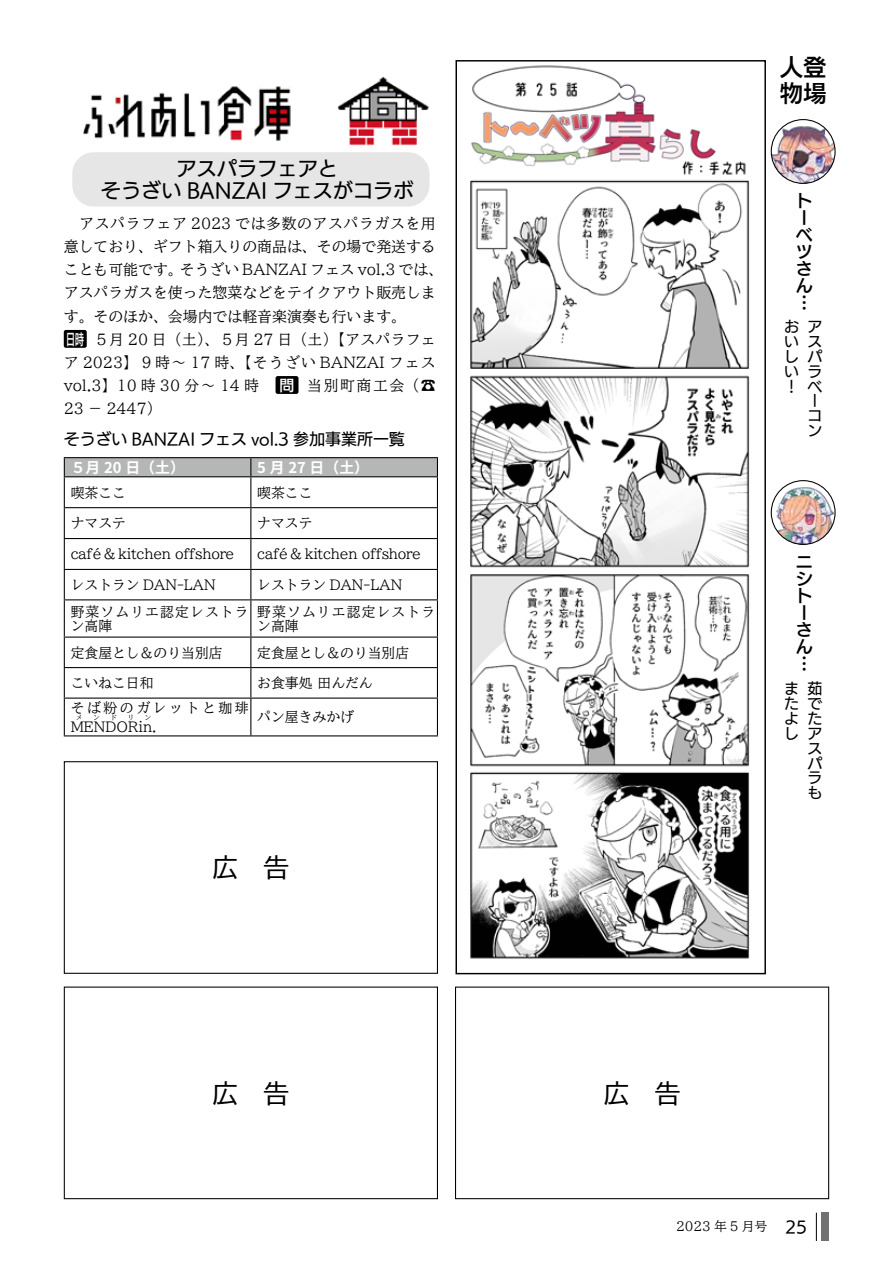
<style>
.page{position:relative;width:893px;height:1263px;background:#fff}
.page>*{position:absolute;margin:0;border:0;box-sizing:border-box;transform-origin:0 0}
.t1{font:25.5px "TBUD Go Std";color:#000}
.t2{font:23.4px/26.5px "UD Kakugo Large Pr 6 N DB";color:#000}
.t3{font:20.25px/21.3px "UD Kakugo Large Pr 6 N M";color:#000;text-align:center}
.t4{font:16.95px/17px "UD Kakugo Large Pr 6 N DB";color:#000}
.t5{font:15.9px "UD Kakugo Large Pr 6 N M";color:#000}
.t6{font:500 14.85px/23.1px "TBUD Min Std";color:#000}
.t7{font:14.85px/14.9px "UD Kakugo Large Pr 6 N M";color:#000;text-align:justify}
.t8{font:700 14.85px "Source Han Sans JP";color:#fff}
.t9{font:500 13.8px "TBUD Min Std";color:#000}
.t10{font:500 13.8px "TBUD Min Std";letter-spacing:-.02em;color:#000}
.t11{font:500 13.8px/13.8px "TBUD Min Std";letter-spacing:.08em;color:#000}
.t12{font:500 13.8px/19px "TBUD Min Std";letter-spacing:.19em;color:#000}
.t13{font:500 12.75px "TBUD Min Std";color:#000}
.t14{font:500 6.9px "TBUD Min Std";color:#000}
.s1{font-family:"UD Kakugo Large Pr 6 N DB";font-weight:400;color:#fff}
.s2{font-family:"UD Kakugo Large Pr 6 N M";font-weight:400;font-size:15.9px}
</style>
<div class="page">
<svg style="left:816px;top:1213px;width:1px;height:28px"></svg>
<div style="left:821px;top:1213px;width:7px;height:28px;background:#727171"></div>
<img style="left:470px;top:65px;width:280px;height:894px">
<img style="left:771px;top:123px;width:64px;height:60px">
<div style="left:771px;top:119px;width:65px;height:65px;border:1px solid #000;border-radius:50%"></div>
<img style="left:771px;top:485px;width:64px;height:59px">
<div style="left:771px;top:480px;width:65px;height:65px;border:1px solid #000;border-radius:50%"></div>
<img style="left:83px;top:92px;width:127px;height:47px">
<img style="left:217px;top:86px;width:74px;height:55px">
<img style="left:338px;top:76px;width:90px;height:70px">
<div style="left:72px;top:152px;width:357px;height:55px;background:#e6e6e6;border-radius:21px"></div>
<div style="left:64px;top:330px;width:23px;height:18px;background:#000;border-radius:2px"></div>
<div style="left:276px;top:376px;width:22px;height:18px;background:#000;border-radius:2px"></div>
<hr style="left:64px;top:457px;width:187px;height:1px;background:#000">
<hr style="left:251px;top:457px;width:187px;height:1px;background:#000">
<div style="left:64px;top:458px;width:374px;height:18px;background:#b5b6b6"></div>
<hr style="left:64px;top:476px;width:187px;height:1px;background:#000">
<hr style="left:64px;top:477px;width:1px;height:30px;background:#000">
<hr style="left:251px;top:476px;width:187px;height:1px;background:#000">
<hr style="left:250px;top:477px;width:1px;height:30px;background:#000">
<hr style="left:437px;top:477px;width:1px;height:30px;background:#000">
<hr style="left:64px;top:507px;width:187px;height:1px;background:#000">
<hr style="left:64px;top:508px;width:1px;height:30px;background:#000">
<hr style="left:251px;top:507px;width:187px;height:1px;background:#000">
<hr style="left:250px;top:508px;width:1px;height:30px;background:#000">
<hr style="left:437px;top:508px;width:1px;height:30px;background:#000">
<hr style="left:64px;top:538px;width:187px;height:1px;background:#000">
<hr style="left:64px;top:539px;width:1px;height:30px;background:#000">
<hr style="left:251px;top:538px;width:187px;height:1px;background:#000">
<hr style="left:250px;top:539px;width:1px;height:30px;background:#000">
<hr style="left:437px;top:539px;width:1px;height:30px;background:#000">
<hr style="left:64px;top:569px;width:187px;height:1px;background:#000">
<svg style="left:64px;top:570px;width:1px;height:29px"></svg>
<hr style="left:251px;top:569px;width:187px;height:1px;background:#000">
<svg style="left:250px;top:570px;width:1px;height:29px"></svg>
<svg style="left:437px;top:570px;width:1px;height:29px"></svg>
<hr style="left:64px;top:599px;width:187px;height:1px;background:#000">
<hr style="left:64px;top:600px;width:1px;height:36px;background:#000">
<hr style="left:251px;top:599px;width:187px;height:1px;background:#000">
<hr style="left:250px;top:600px;width:1px;height:36px;background:#000">
<hr style="left:437px;top:600px;width:1px;height:36px;background:#000">
<hr style="left:64px;top:636px;width:187px;height:2px;background:#000">
<hr style="left:251px;top:636px;width:187px;height:2px;background:#000">
<hr style="left:64px;top:667px;width:187px;height:1px;background:#000">
<svg style="left:64px;top:638px;width:1px;height:59px"></svg>
<hr style="left:251px;top:667px;width:187px;height:1px;background:#000">
<svg style="left:250px;top:638px;width:1px;height:59px"></svg>
<svg style="left:437px;top:638px;width:1px;height:59px"></svg>
<hr style="left:64px;top:697px;width:187px;height:2px;background:#000">
<hr style="left:64px;top:699px;width:1px;height:36px;background:#000">
<hr style="left:251px;top:697px;width:187px;height:2px;background:#000">
<hr style="left:250px;top:699px;width:1px;height:36px;background:#000">
<hr style="left:437px;top:699px;width:1px;height:36px;background:#000">
<hr style="left:64px;top:735px;width:187px;height:1px;background:#000">
<hr style="left:251px;top:735px;width:187px;height:1px;background:#000">
<div style="left:64px;top:986px;width:374px;height:213px;border:1px solid #000"></div>
<div style="left:455px;top:986px;width:374px;height:213px;border:1px solid #000"></div>
<div style="left:64px;top:761px;width:374px;height:213px;border:1px solid #000"></div>
<h3 class="t3" style="left:101px;top:159px;width:314px">アスパラフェアと<br>そうざい BANZAI フェスがコラボ</h3>
<p class="t6" style="left:64px;top:212px;width:381px">　アスパラフェア 2023 では多数のアスパラガスを用意しており、ギフト箱入りの商品は、その場で発送することも可能です。そうざい BANZAI フェス vol.3 では、アスパラガスを使った惣菜などをテイクアウト販売します。そのほか、会場内では軽音楽演奏も行います。<br><span class="s1">日時</span> ５月 20 日（土）、５月 27 日（土）【アスパラフェア 2023】９時～ 17 時、【そうざい BANZAI フェスvol.3】10 時 30 分～ 14 時　<span class="s1">問</span> 当別町商工会（☎<br>23 － 2447）</p>
<p class="t5" style="left:64px;top:430px;width:343px">そうざい BANZAI フェス vol.3 参加事業所一覧</p>
<p class="t8" style="left:71px;top:459px;width:116px">５月 20 日（土）</p>
<p class="t8" style="left:257px;top:459px;width:113px">5 月 27 日（土）</p>
<p class="t9" style="left:71px;top:481px;width:57px">喫茶ここ</p>
<p class="t9" style="left:257px;top:481px;width:57px">喫茶ここ</p>
<p class="t9" style="left:71px;top:512px;width:57px">ナマステ</p>
<p class="t9" style="left:257px;top:512px;width:57px">ナマステ</p>
<p class="t10" style="left:71px;top:543px;width:165px">café＆kitchen offshore</p>
<p class="t10" style="left:257px;top:543px;width:165px">café＆kitchen offshore</p>
<p class="t9" style="left:71px;top:574px;width:147px">レストラン DAN-LAN</p>
<p class="t9" style="left:257px;top:574px;width:147px">レストラン DAN-LAN</p>
<p class="t11" style="left:71px;top:604px;width:179px">野菜ソムリエ認定レストラン高陣</p>
<p class="t11" style="left:257px;top:604px;width:179px">野菜ソムリエ認定レストラン高陣</p>
<p class="t9" style="left:71px;top:642px;width:154px">定食屋とし＆のり当別店</p>
<p class="t9" style="left:257px;top:642px;width:154px">定食屋とし＆のり当別店</p>
<p class="t9" style="left:71px;top:672px;width:84px">こいねこ日和</p>
<p class="t9" style="left:257px;top:672px;width:117px">お食事処 田んだん</p>
<p class="t12" style="left:71px;top:698px;width:180px">そば粉のガレットと珈琲<br>MENDORin.</p>
<p class="t14" style="left:76px;top:712px;width:8px">メ</p>
<p class="t14" style="left:93px;top:712px;width:8px">ン</p>
<p class="t14" style="left:110px;top:712px;width:8px">ド</p>
<p class="t14" style="left:127px;top:712px;width:8px">リ</p>
<p class="t14" style="left:145px;top:712px;width:8px">ン</p>
<p class="t9" style="left:257px;top:706px;width:98px">パン屋きみかげ</p>
<h1 class="t1" style="left:213px;top:847px;width:78px">広　告</h1>
<h1 class="t1" style="left:213px;top:1072px;width:78px">広　告</h1>
<h1 class="t1" style="left:604px;top:1072px;width:78px">広　告</h1>
<h2 class="t2" style="left:780px;top:55px;width:48px">人登物場</h2>
<p class="t4" style="left:796px;top:193px;width:18px">トーベツさん…</p>
<p class="t7" style="left:784px;top:319px;width:16px">おいしい！</p>
<p class="t7" style="left:807px;top:319px;width:16px;text-align:left">アスパラベーコン</p>
<p class="t4" style="left:796px;top:554px;width:18px">ニシトーさん…</p>
<p class="t7" style="left:784px;top:682px;width:15px">またよし</p>
<p class="t7" style="left:807px;top:682px;width:16px">茹でたアスパラも</p>
<p class="t13" style="left:676px;top:1216px;width:133px">2023 年 5 月号 <span class="s2">25</span></p>
</div>
